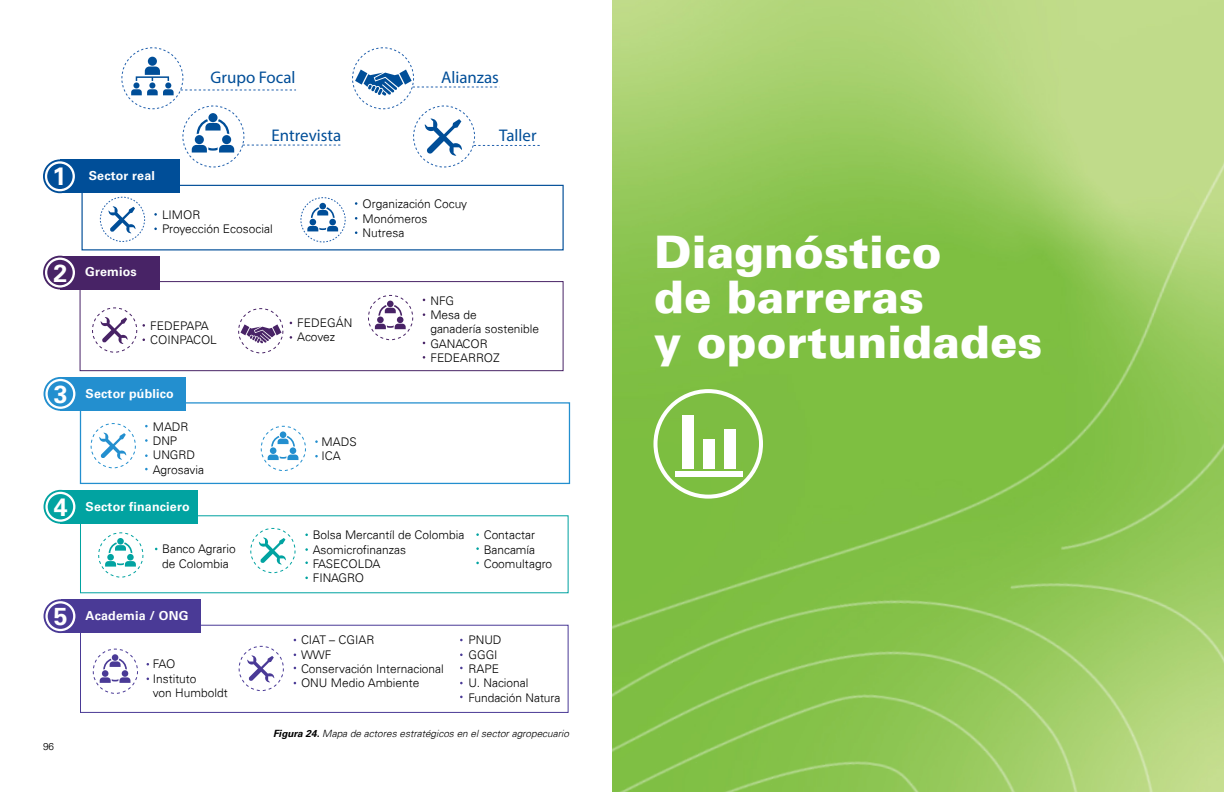
<style>
.page{position:relative;width:1224px;height:792px;background:#fff}
.page>*{position:absolute;margin:0;border:0;box-sizing:border-box;transform-origin:0 0}
.Subtitulos_Grandes{font:900 45px "Univers 75";color:#fff}
.t1{font:700 24.9px "Univers 65";color:#fff}
.t2{font:16.9px "Myriad Pro";color:#004e98}
.t3{font:700 12.5px "Univers 65";letter-spacing:.015em;color:#fff}
.t4{font:300 11.9px/14.3px "Univers 45";color:#000}
.t5{font:italic 300 10px "Univers 45";color:#000}
.t6{font:300 10px "Univers 45";color:#000}
.s1{font-size:24.9px}
.s2{font-family:"Univers 65";font-weight:700}
</style>
<div class="page">
<div style="left:60px;top:159px;width:120px;height:34px;background:#004e98"></div>
<svg style="left:43px;top:159px;width:32px;height:34px"></svg>
<div style="left:47px;top:164px;width:26px;height:25px;background:#004e98;border-radius:50%"></div>
<div style="left:148px;top:57px;width:9px;height:9px;background:#004e98;border-radius:50%"></div>
<svg style="left:136px;top:67px;width:33px;height:14px"></svg>
<div style="left:149px;top:82px;width:6px;height:7px;background:#004e98;border-radius:50%"></div>
<div style="left:165px;top:82px;width:6px;height:7px;background:#004e98;border-radius:50%"></div>
<svg style="left:133px;top:82px;width:7px;height:7px"></svg>
<svg style="left:131px;top:89px;width:43px;height:6px"></svg>
<div style="left:122px;top:47px;width:61px;height:62px;border:1px dashed #2160ad;border-radius:50%"></div>
<div style="left:352px;top:47px;width:62px;height:62px;border:1px dashed #2160ad;border-radius:50%"></div>
<svg style="left:425px;top:118px;width:37px;height:38px"></svg>
<div style="left:413px;top:106px;width:62px;height:61px;border:1px dashed #2160ad;border-radius:50%"></div>
<div style="left:208px;top:113px;width:10px;height:9px;background:#004e98;border-radius:50%"></div>
<svg style="left:197px;top:119px;width:32px;height:15px"></svg>
<div style="left:222px;top:135px;width:9px;height:9px;background:#004e98;border-radius:50%"></div>
<div style="left:195px;top:135px;width:9px;height:9px;background:#004e98;border-radius:50%"></div>
<svg style="left:192px;top:145px;width:42px;height:8px"></svg>
<div style="left:183px;top:106px;width:61px;height:61px;border:1px dashed #2160ad;border-radius:50%"></div>
<svg style="left:181px;top:90px;width:115px;height:1px"></svg>
<svg style="left:355px;top:70px;width:142px;height:26px"></svg>
<svg style="left:474px;top:145px;width:66px;height:1px"></svg>
<svg style="left:243px;top:145px;width:98px;height:1px"></svg>
<svg style="left:108px;top:206px;width:28px;height:27px"></svg>
<div style="left:100px;top:197px;width:45px;height:45px;border:1px dashed #2160ad;border-radius:50%"></div>
<div style="left:319px;top:203px;width:7px;height:6px;background:#004e98;border-radius:50%"></div>
<svg style="left:307px;top:207px;width:31px;height:24px"></svg>
<div style="left:301px;top:197px;width:44px;height:45px;border:1px dashed #2160ad;border-radius:50%"></div>
<div style="left:60px;top:256px;width:99px;height:33px;background:#482366"></div>
<svg style="left:43px;top:256px;width:32px;height:33px"></svg>
<div style="left:47px;top:260px;width:26px;height:25px;background:#482366;border-radius:50%"></div>
<svg style="left:101px;top:317px;width:27px;height:27px"></svg>
<div style="left:92px;top:307px;width:45px;height:46px;border:1px dashed #482366;border-radius:50%"></div>
<svg style="left:240px;top:324px;width:42px;height:19px"></svg>
<div style="left:238px;top:308px;width:45px;height:45px;border:1px dashed #482366;border-radius:50%"></div>
<div style="left:387px;top:301px;width:7px;height:6px;background:#482366;border-radius:50%"></div>
<svg style="left:375px;top:305px;width:31px;height:24px"></svg>
<div style="left:368px;top:295px;width:45px;height:45px;border:1px dashed #482366;border-radius:50%"></div>
<div style="left:80px;top:402px;width:490px;height:82px;border:1px solid #238fcf"></div>
<div style="left:61px;top:377px;width:125px;height:34px;background:#238fcf"></div>
<svg style="left:44px;top:377px;width:32px;height:34px"></svg>
<div style="left:48px;top:381px;width:25px;height:26px;background:#238fcf;border-radius:50%"></div>
<svg style="left:99px;top:433px;width:27px;height:27px"></svg>
<div style="left:91px;top:423px;width:45px;height:45px;border:1px dashed #238fcf;border-radius:50%"></div>
<div style="left:280px;top:431px;width:6px;height:7px;background:#238fcf;border-radius:50%"></div>
<svg style="left:271px;top:436px;width:24px;height:11px"></svg>
<div style="left:290px;top:447px;width:6px;height:7px;background:#238fcf;border-radius:50%"></div>
<div style="left:270px;top:447px;width:6px;height:7px;background:#238fcf;border-radius:50%"></div>
<svg style="left:268px;top:455px;width:30px;height:5px"></svg>
<div style="left:261px;top:426px;width:45px;height:45px;border:1px dashed #238fcf;border-radius:50%"></div>
<div style="left:61px;top:490px;width:137px;height:34px;background:#01a3a1"></div>
<svg style="left:44px;top:490px;width:32px;height:34px"></svg>
<div style="left:48px;top:494px;width:25px;height:25px;background:#01a3a1;border-radius:50%"></div>
<svg style="left:259px;top:537px;width:27px;height:28px"></svg>
<div style="left:250px;top:528px;width:46px;height:45px;border:1px dashed #01a3a1;border-radius:50%"></div>
<div style="left:117px;top:538px;width:7px;height:7px;background:#01a3a1;border-radius:50%"></div>
<svg style="left:109px;top:542px;width:23px;height:11px"></svg>
<div style="left:127px;top:554px;width:7px;height:7px;background:#01a3a1;border-radius:50%"></div>
<div style="left:107px;top:554px;width:7px;height:7px;background:#01a3a1;border-radius:50%"></div>
<svg style="left:105px;top:561px;width:31px;height:6px"></svg>
<div style="left:98px;top:532px;width:45px;height:46px;border:1px dashed #01a3a1;border-radius:50%"></div>
<div style="left:80px;top:625px;width:489px;height:88px;border:1px solid #4a3a96"></div>
<div style="left:61px;top:599px;width:140px;height:34px;background:#4a3a96"></div>
<svg style="left:44px;top:599px;width:32px;height:34px"></svg>
<div style="left:48px;top:603px;width:25px;height:26px;background:#4a3a96;border-radius:50%"></div>
<div style="left:112px;top:654px;width:6px;height:7px;background:#4a3a96;border-radius:50%"></div>
<svg style="left:103px;top:659px;width:24px;height:11px"></svg>
<div style="left:122px;top:670px;width:6px;height:7px;background:#4a3a96;border-radius:50%"></div>
<div style="left:102px;top:670px;width:6px;height:7px;background:#4a3a96;border-radius:50%"></div>
<svg style="left:100px;top:677px;width:30px;height:6px"></svg>
<div style="left:93px;top:649px;width:45px;height:45px;border:1px dashed #4a3a96;border-radius:50%"></div>
<div style="left:81px;top:185px;width:483px;height:65px;border:1px solid #004e98"></div>
<div style="left:80px;top:281px;width:484px;height:90px;border:1px solid #482366"></div>
<svg style="left:247px;top:655px;width:27px;height:28px"></svg>
<div style="left:239px;top:646px;width:45px;height:45px;border:1px dashed #4a3a96;border-radius:50%"></div>
<img style="left:612px;top:0;width:612px;height:792px">
<div style="left:653px;top:389px;width:110px;height:110px;border:4px solid #fff;border-radius:50%"></div>
<div style="left:675px;top:472px;width:68px;height:5px;background:#fff"></div>
<div style="left:725px;top:429px;width:11px;height:40px;background:#fff"></div>
<div style="left:703px;top:439px;width:12px;height:30px;background:#fff"></div>
<div style="left:682px;top:415px;width:11px;height:54px;background:#fff"></div>
<p class="t2" style="left:211px;top:67px;width:86px">Grupo Focal</p>
<p class="t2" style="left:441px;top:67px;width:59px">Alianzas</p>
<p class="t2" style="left:272px;top:125px;width:71px">Entrevista</p>
<p class="t1" style="left:52px;top:162px;width:15px">1</p>
<p class="t3" style="left:89px;top:168px;width:68px">Sector real</p>
<p class="t4" style="left:162px;top:207px;width:112px">LIMOR<br>Proyección Ecosocial</p>
<p class="t4" style="left:363px;top:197px;width:106px">Organización Cocuy<br>Monómeros<br>Nutresa</p>
<p class="t3" style="left:54px;top:265px;width:85px"><span class="s1">2</span> Gremios</p>
<p class="t2" style="left:499px;top:125px;width:39px">Taller</p>
<p class="t4" style="left:150px;top:318px;width:68px">FEDEPAPA<br>COINPACOL</p>
<p class="t4" style="left:297px;top:316px;width:57px">FEDEGÁN<br>Acovez</p>
<p class="t3" style="left:54px;top:386px;width:121px"><span class="s1">3</span> Sector público</p>
<p class="t4" style="left:153px;top:419px;width:53px">MADR<br>DNP<br>UNGRD<br>Agrosavia</p>
<p class="t3" style="left:54px;top:499px;width:137px"><span class="s1">4</span> Sector financiero</p>
<p class="t4" style="left:322px;top:435px;width:37px">MADS<br>ICA</p>
<p class="t4" style="left:430px;top:293px;width:110px">NFG<br>Mesa de<br>ganadería sostenible<br>GANACOR<br>FEDEARROZ</p>
<p class="t4" style="left:162px;top:542px;width:75px">Banco Agrario de Colombia</p>
<p class="t3" style="left:54px;top:608px;width:136px"><span class="s1">5</span> Academia / ONG</p>
<p class="t4" style="left:153px;top:657px;width:76px">FAO<br>Instituto<br>von Humboldt</p>
<p class="t6" style="left:43px;top:740px;width:13px">96</p>
<p class="t4" style="left:313px;top:528px;width:153px">Bolsa Mercantíl de Colombia<br>Asomicrofinanzas<br>FASECOLDA<br>FINAGRO</p>
<p class="t4" style="left:484px;top:528px;width:70px">Contactar<br>Bancamía<br>Coomultagro</p>
<p class="t4" style="left:301px;top:633px;width:144px">CIAT – CGIAR<br>WWF<br>Conservación Internacional<br>ONU Medio Ambiente</p>
<p class="t4" style="left:468px;top:633px;width:93px">PNUD<br>GGGI<br>RAPE<br>U. Nacional<br>Fundación Natura</p>
<p class="t5" style="left:273px;top:727px;width:297px"><span class="s2">Figura 24.</span> Mapa de actores estratégicos en el sector agropecuario</p>
<p class="Subtitulos_Grandes" style="left:654px;top:223px;width:289px">Diagnóstico</p>
<p class="Subtitulos_Grandes" style="left:654px;top:268px;width:271px">de barreras</p>
<p class="Subtitulos_Grandes" style="left:654px;top:313px;width:390px">y oportunidades</p>
</div>
